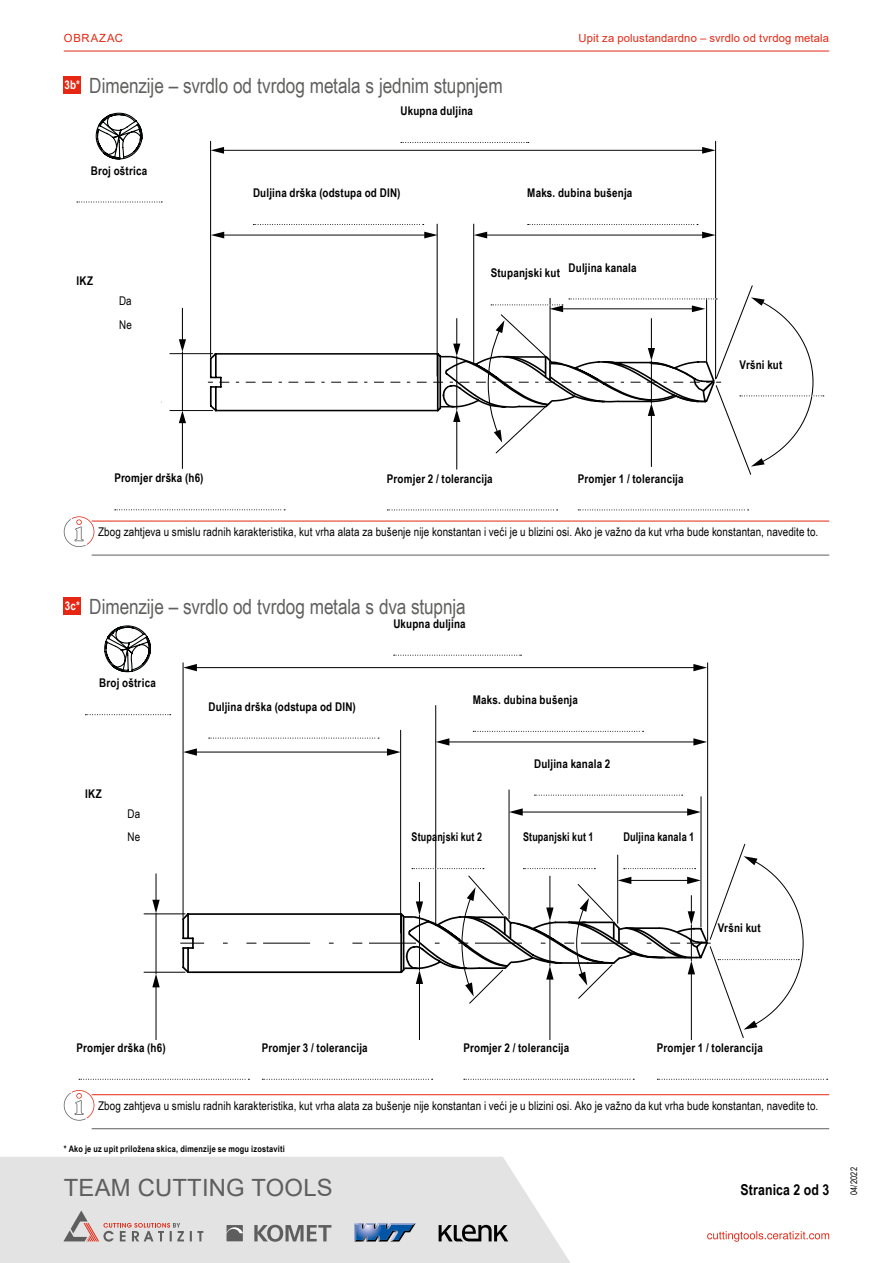
<style>
.page{position:relative;width:893px;height:1263px;background:#fff}
.page>*{position:absolute;margin:0;border:0;box-sizing:border-box;transform-origin:0 0}
.t1{font:23.85px "Arial";letter-spacing:.01em;color:#5f5e5e}
.t2{font:21px "Arial Narrow";letter-spacing:-.005em;color:#60605f}
.t3{font:700 15px "Arial Narrow";letter-spacing:.01em;color:#000}
.t4{font:700 12px "Arial Narrow";letter-spacing:.015em;color:#000}
.t5{font:12px/23.4px "Arial Narrow";letter-spacing:.01em;color:#000}
.t6{font:700 12px "Arial Narrow";letter-spacing:.015em;color:#000;scale:.91 1}
.t7{font:700 12px "Arial Narrow";letter-spacing:.015em;color:#000;scale:.93 1}
.t8{font:11.25px "Arial";letter-spacing:.015em;color:#e52713}
.t9{font:11.25px "Arial";letter-spacing:.075em;color:#e52713}
.t10{font:700 9px "Arial Narrow";letter-spacing:.025em;color:#000}
.t11{font:9px "Arial Narrow";letter-spacing:.025em;color:#000}
</style>
<div class="page">
<hr style="left:64px;top:51px;width:765px;height:1px;background:#e52713">
<svg style="left:0;top:1157px;width:570px;height:106px;background:#e4e4e4"></svg>
<svg style="left:63px;top:1210px;width:140px;height:31px;background:#d2c8c8"></svg>
<svg style="left:254px;top:1225px;width:77px;height:17px"></svg>
<svg style="left:226px;top:1225px;width:17px;height:16px"></svg>
<svg style="left:439px;top:1225px;width:69px;height:16px"></svg>
<svg style="left:354px;top:1223px;width:62px;height:18px"></svg>
<svg style="left:707px;top:1231px;width:122px;height:11px"></svg>
<hr style="left:715px;top:141px;width:1px;height:238px;background:#000">
<svg style="left:169px;top:285px;width:584px;height:190px"></svg>
<hr style="left:485px;top:235px;width:220px;height:1px;background:#000">
<svg style="left:474px;top:232px;width:13px;height:6px"></svg>
<svg style="left:702px;top:232px;width:14px;height:6px"></svg>
<hr style="left:437px;top:224px;width:1px;height:152px;background:#000">
<hr style="left:210px;top:141px;width:1px;height:216px;background:#000">
<hr style="left:222px;top:150px;width:483px;height:1px;background:#000">
<svg style="left:211px;top:147px;width:13px;height:7px"></svg>
<svg style="left:702px;top:147px;width:14px;height:7px"></svg>
<hr style="left:182px;top:421px;width:1px;height:47px;background:#000">
<svg style="left:179px;top:411px;width:7px;height:12px"></svg>
<hr style="left:182px;top:352px;width:1px;height:59px;background:#000">
<hr style="left:182px;top:308px;width:1px;height:34px;background:#000">
<svg style="left:179px;top:339px;width:7px;height:13px"></svg>
<hr style="left:456px;top:420px;width:1px;height:49px;background:#000">
<hr style="left:222px;top:235px;width:205px;height:1px;background:#000">
<svg style="left:211px;top:232px;width:13px;height:6px"></svg>
<svg style="left:424px;top:232px;width:14px;height:6px"></svg>
<hr style="left:473px;top:224px;width:1px;height:140px;background:#000">
<hr style="left:706px;top:298px;width:1px;height:65px;background:#000">
<svg style="left:578px;top:509px;width:171px;height:1px"></svg>
<svg style="left:387px;top:509px;width:171px;height:1px"></svg>
<svg style="left:115px;top:509px;width:170px;height:1px"></svg>
<svg style="left:740px;top:297px;width:84px;height:170px"></svg>
<svg style="left:208px;top:299px;width:513px;height:155px"></svg>
<svg style="left:528px;top:224px;width:170px;height:1px"></svg>
<svg style="left:253px;top:224px;width:171px;height:1px"></svg>
<svg style="left:401px;top:142px;width:128px;height:1px"></svg>
<svg style="left:77px;top:202px;width:85px;height:1px"></svg>
<svg style="left:96px;top:113px;width:46px;height:46px"></svg>
<hr style="left:156px;top:985px;width:1px;height:54px;background:#000">
<svg style="left:152px;top:974px;width:8px;height:13px"></svg>
<hr style="left:156px;top:913px;width:1px;height:61px;background:#000">
<svg style="left:152px;top:874px;width:8px;height:39px"></svg>
<hr style="left:144px;top:913px;width:41px;height:1px;background:#000">
<hr style="left:144px;top:972px;width:41px;height:1px;background:#000">
<svg style="left:657px;top:1079px;width:171px;height:1px"></svg>
<svg style="left:464px;top:1079px;width:170px;height:1px"></svg>
<svg style="left:262px;top:1079px;width:171px;height:1px"></svg>
<svg style="left:79px;top:1079px;width:170px;height:1px"></svg>
<svg style="left:180px;top:655px;width:623px;height:384px"></svg>
<svg style="left:85px;top:714px;width:86px;height:1px"></svg>
<svg style="left:104px;top:625px;width:47px;height:47px"></svg>
<div style="left:64px;top:77px;width:17px;height:17px;background:#e52713"></div>
<div style="left:64px;top:597px;width:17px;height:17px;background:#e52713"></div>
<hr style="left:92px;top:1094px;width:737px;height:1px;background:#e52713">
<hr style="left:92px;top:1128px;width:737px;height:1px;background:#5f5e5e">
<hr style="left:92px;top:521px;width:737px;height:1px;background:#e52713">
<hr style="left:92px;top:555px;width:737px;height:1px;background:#5f5e5e">
<svg style="left:64px;top:1090px;width:30px;height:31px"></svg>
<svg style="left:64px;top:516px;width:30px;height:31px"></svg>
<p class="t9" style="left:64px;top:31px;width:61px">OBRAZAC</p>
<p class="t8" style="left:579px;top:31px;width:252px">Upit za polustandardno – svrdlo od tvrdog metala</p>
<h2 class="t2" style="left:64px;top:70px;width:440px"><sup>3b*</sup> Dimenzije – svrdlo od tvrdog metala s jednim stupnjem</h2>
<p class="t4" style="left:91px;top:161px;width:58px">Broj oštrica</p>
<p class="t4" style="left:77px;top:272px;width:18px">IKZ</p>
<p class="t5" style="left:119px;top:289px;width:14px">Da<br>Ne</p>
<p class="t4" style="left:401px;top:102px;width:74px">Ukupna duljina</p>
<p class="t4" style="left:253px;top:184px;width:149px">Duljina drška (odstupa od DIN)</p>
<p class="t4" style="left:527px;top:184px;width:107px">Maks. dubina bušenja</p>
<p class="t4" style="left:491px;top:264px;width:71px">Stupanjski kut</p>
<p class="t4" style="left:568px;top:258px;width:70px">Duljina kanala</p>
<p class="t4" style="left:114px;top:469px;width:91px">Promjer drška (h6)</p>
<p class="t4" style="left:387px;top:469px;width:107px">Promjer 2 / tolerancija</p>
<p class="t4" style="left:578px;top:469px;width:107px">Promjer 1 / tolerancija</p>
<p class="t4" style="left:739px;top:355px;width:44px">Vršni kut</p>
<p class="t5" style="left:98px;top:520px;width:722px">Zbog zahtjeva u smislu radnih karakteristika, kut vrha alata za bušenje nije konstantan i veći je u blizini osi. Ako je važno da kut vrha bude konstantan, navedite to.</p>
<h2 class="t2" style="left:65px;top:591px;width:402px"><sup>3c*</sup> Dimenzije – svrdlo od tvrdog metala s dva stupnja</h2>
<p class="t4" style="left:393px;top:614px;width:74px">Ukupna duljina</p>
<p class="t4" style="left:99px;top:674px;width:58px">Broj oštrica</p>
<p class="t4" style="left:85px;top:784px;width:18px">IKZ</p>
<p class="t5" style="left:128px;top:801px;width:14px">Da<br>Ne</p>
<p class="t4" style="left:208px;top:697px;width:149px">Duljina drška (odstupa od DIN)</p>
<p class="t4" style="left:473px;top:691px;width:107px">Maks. dubina bušenja</p>
<p class="t4" style="left:534px;top:754px;width:78px">Duljina kanala 2</p>
<p class="t6" style="left:412px;top:828px;width:79px">Stupanjski kut 2</p>
<p class="t6" style="left:523px;top:828px;width:79px">Stupanjski kut 1</p>
<p class="t7" style="left:623px;top:828px;width:78px">Duljina kanala 1</p>
<p class="t4" style="left:718px;top:919px;width:44px">Vršni kut</p>
<p class="t4" style="left:77px;top:1038px;width:91px">Promjer drška (h6)</p>
<p class="t4" style="left:262px;top:1038px;width:107px">Promjer 3 / tolerancija</p>
<p class="t4" style="left:463px;top:1038px;width:107px">Promjer 2 / tolerancija</p>
<p class="t4" style="left:657px;top:1038px;width:107px">Promjer 1 / tolerancija</p>
<p class="t5" style="left:98px;top:1093px;width:722px">Zbog zahtjeva u smislu radnih karakteristika, kut vrha alata za bušenje nije konstantan i veći je u blizini osi. Ako je važno da kut vrha bude konstantan, navedite to.</p>
<p class="t10" style="left:64px;top:1141px;width:223px">* Ako je uz upit priložena skica, dimenzije se mogu izostaviti</p>
<h1 class="t1" style="left:64px;top:1171px;width:270px">TEAM CUTTING TOOLS</h1>
<p class="t3" style="left:741px;top:1179px;width:90px">Stranica 2 od 3</p>
<p class="t11" style="left:847px;top:1195px;width:30px;rotate:-90deg">04/2022</p>
</div>
